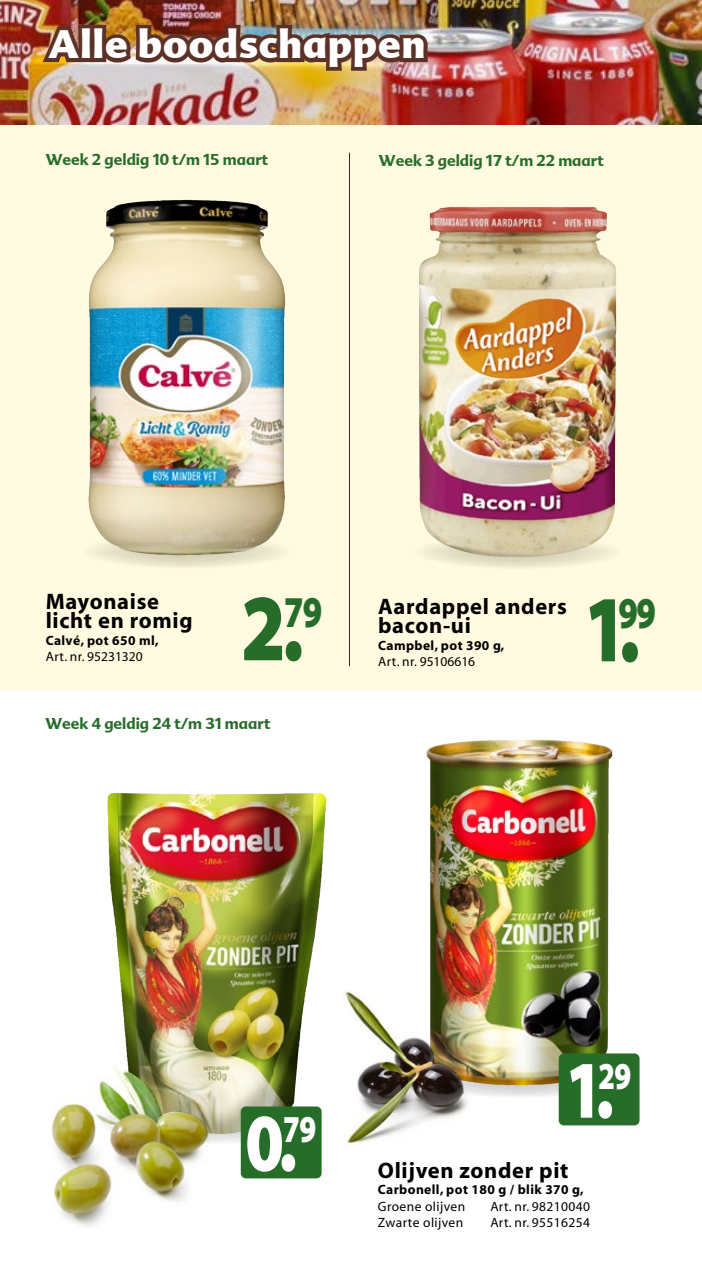
<style>
.page{position:relative;width:702px;height:1263px;background:#fff}
.page>*{position:absolute;margin:0;border:0;box-sizing:border-box;transform-origin:0 0}
.t1{font:95.4px "Myriad MM 830 700";color:#266d2a;scale:.77 1}
.t2{font:82.35px "Myriad MM 830 700";color:#fff;scale:.77 1}
.t3{font:44.25px "Myriad MM 830 700";color:#266d2a;scale:.72 1}
.t4{font:900 37.95px "Advert";letter-spacing:.03em;color:#fff}
.t5{font:700 22.5px/19.5px "Myriad";letter-spacing:.03em;color:#000}
.t6{font:700 15px "Advert";color:#266d2a}
.t7{font:700 13.5px "Myriad";letter-spacing:.03em;color:#000}
.t8{font:13.5px "Myriad";letter-spacing:.03em;color:#000}
.t9{font:13.5px "Myriad";color:#000}
.s1{font-size:95.4px}
</style>
<div class="page">
<svg style="left:0;top:125px;width:702px;height:564px;background:#f5f0d8"></svg>
<img style="left:0;top:0;width:702px;height:125px">
<img style="left:37px;top:11px;width:395px;height:63px">
<hr style="left:349px;top:153px;width:1px;height:513px;background:#59200a">
<img style="left:88px;top:200px;width:95px;height:323px">
<img style="left:419px;top:208px;width:187px;height:349px">
<img style="left:107px;top:793px;width:217px;height:273px">
<img style="left:426px;top:739px;width:179px;height:325px">
<svg style="left:237px;top:1066px;width:57px;height:92px;background:#a4a983"></svg>
<img style="left:51px;top:1061px;width:186px;height:166px">
<svg style="left:520px;top:1064px;width:38px;height:33px"></svg>
<img style="left:294px;top:990px;width:226px;height:172px">
<div style="left:558px;top:1053px;width:81px;height:72px;background:#266d2a;border-radius:5px"></div>
<div style="left:241px;top:1106px;width:80px;height:72px;background:#266d2a;border-radius:5px"></div>
<h3 class="t4" style="left:48px;top:20px;width:378px">Alle boodschappen</h3>
<p class="t6" style="left:46px;top:150px;width:224px">Week 2 geldig 10 t/m 15 maart</p>
<p class="t6" style="left:379px;top:151px;width:226px">Week 3 geldig 17 t/m 22 maart</p>
<h3 class="t5" style="left:46px;top:592px;width:148px">Mayonaise licht en romig</h3>
<p class="t7" style="left:46px;top:633px;width:114px">Calvé, pot 650 ml,</p>
<p class="t9" style="left:46px;top:650px;width:98px">Art. nr. 95231320</p>
<h1 class="t1" style="left:241px;top:582px;width:83px">2 .</h1>
<h3 class="t3" style="left:284px;top:591px;width:55px">79</h3>
<p class="t6" style="left:45px;top:714px;width:226px">Week 4 geldig 24 t/m 31 maart</p>
<h3 class="t5" style="left:378px;top:597px;width:190px">Aardappel anders bacon-ui</h3>
<p class="t7" style="left:378px;top:638px;width:128px">Campbel, pot 390 g,</p>
<p class="t9" style="left:378px;top:655px;width:98px">Art. nr. 95106616</p>
<h3 class="t3" style="left:583px;top:591px;width:103px">9 9<span class="s1">1 .</span></h3>
<h2 class="t2" style="left:245px;top:1103px;width:94px">0 .<sup>79</sup></h2>
<h2 class="t2" style="left:564px;top:1050px;width:88px">1 .<sup>29</sup></h2>
<h3 class="t5" style="left:378px;top:1161px;width:192px">Olijven zonder pit</h3>
<p class="t7" style="left:378px;top:1183px;width:207px">Carbonell, pot 180 g / blik 370 g,</p>
<p class="t8" style="left:378px;top:1200px;width:89px">Groene olijven</p>
<p class="t8" style="left:490px;top:1200px;width:101px">Art. nr. 98210040</p>
<p class="t8" style="left:378px;top:1216px;width:87px">Zwarte olijven</p>
<p class="t8" style="left:490px;top:1216px;width:101px">Art. nr. 95516254</p>
</div>
